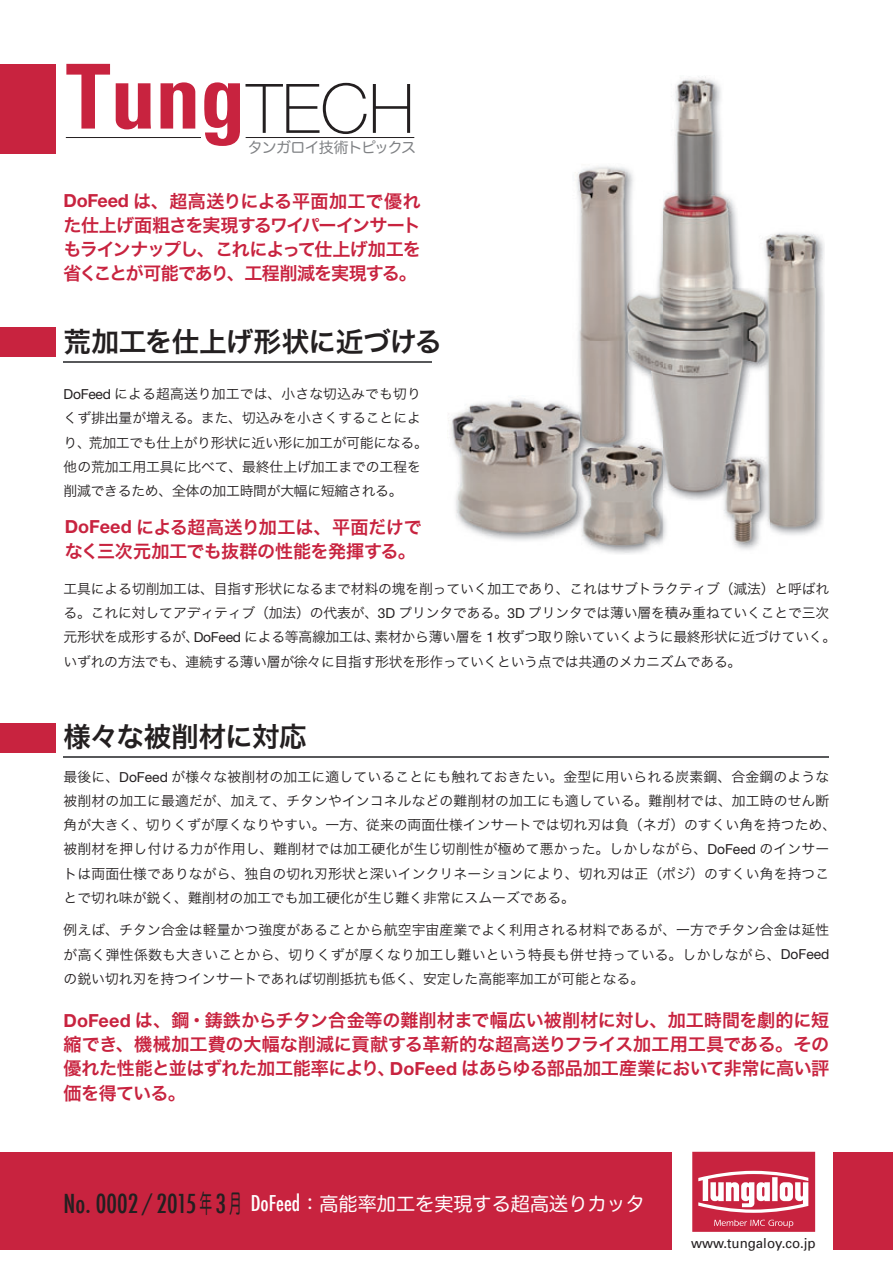
<style>
.page{position:relative;width:893px;height:1263px;background:#fff}
.page>*{position:absolute;margin:0;border:0;box-sizing:border-box;transform-origin:0 0}
.t1{font:27.6px "Hira Kaku Pro N W6 90 pv RKSJ H";letter-spacing:-.02em;color:#231f20}
.t2{font:19.2px "Hira Maru Pro N W4 90 pv RKSJ H";color:#fff}
.t3{font:18px/24.2px "Hira Kaku Pro N W6 90 pv RKSJ H";letter-spacing:-.035em;color:#c8233f;text-align:justify}
.t4{font:18px/24.2px "Hira Kaku Pro N W6 90 pv RKSJ H";letter-spacing:-.01em;color:#c8233f}
.t5{font:14.85px "Hira Maru Pro N W4 90 pv RKSJ H";letter-spacing:-.08em;color:#808285}
.t6{font:13.8px/24.2px "Hira Kaku Pro N W3 90 pv RKSJ H";color:#231f20}
.t7{font:13.8px/24.2px "Hira Kaku Pro N W3 90 pv RKSJ H";letter-spacing:-.02em;color:#231f20}
.t8{font:13.8px "Univers";color:#231f20;scale:.96 1}
.s1{font-family:"Helvetica Neue";font-weight:700}
.s2{font-family:"Helvetica Neue"}
.s3{font-family:"Futura";font-weight:500;font-stretch:condensed;font-size:25.5px;color:#231f20}
.s4{font-family:"Futura";font-weight:500;font-stretch:condensed;font-size:21.3px;color:#231f20}
.s5{font-size:25.5px;color:#231f20}
.s6{font-family:"Futura";font-weight:500;font-stretch:condensed;font-size:21.3px}
</style>
<div class="page">
<svg style="left:66px;top:64px;width:44px;height:65px"></svg>
<svg style="left:116px;top:83px;width:35px;height:46px"></svg>
<svg style="left:160px;top:82px;width:35px;height:47px"></svg>
<svg style="left:204px;top:82px;width:162px;height:64px"></svg>
<svg style="left:373px;top:84px;width:37px;height:49px"></svg>
<hr style="left:66px;top:137px;width:135px;height:1px;background:#231f20">
<hr style="left:245px;top:137px;width:169px;height:1px;background:#231f20">
<div style="left:833px;top:1152px;width:59px;height:98px;background:#c8233f"></div>
<div style="left:688px;top:1148px;width:130px;height:87px;background:linear-gradient(to right,#fff,#fff)"></div>
<svg style="left:692px;top:1152px;width:123px;height:80px"></svg>
<div style="left:0;top:1152px;width:672px;height:98px;background:#c8233f"></div>
<div style="left:0;top:64px;width:55px;height:89px;background:#c8233f"></div>
<img style="left:448px;top:76px;width:376px;height:478px">
<hr style="left:64px;top:361px;width:367px;height:2px;background:#57585a">
<hr style="left:64px;top:757px;width:765px;height:1px;background:#57585a">
<div style="left:0;top:327px;width:55px;height:30px;background:#c8233f"></div>
<div style="left:0;top:723px;width:55px;height:30px;background:#c8233f"></div>
<p class="t5" style="left:248px;top:142px;width:170px">タンガロイ技術トピックス</p>
<h3 class="t3" style="left:64px;top:191px;width:359px"><span class="s1">DoFeed</span> は、超高送りによる平面加工で優れた仕上げ面粗さを実現するワイパーインサートもラインナップし、これによって仕上げ加工を省くことが可能であり、工程削減を実現する。</h3>
<h1 class="t1" style="left:64px;top:331px;width:380px">荒加工を仕上げ形状に近づける</h1>
<p class="t6" style="left:64px;top:384px;width:366px"><span class="s2">DoFeed</span> による超高送り加工では、小さな切込みでも切りくず排出量が増える。また、切込みを小さくすることにより、荒加工でも仕上がり形状に近い形に加工が可能になる。他の荒加工用工具に比べて、最終仕上げ加工までの工程を削減できるため、全体の加工時間が大幅に短縮される。</p>
<h3 class="t4" style="left:65px;top:517px;width:359px"><span class="s1">DoFeed</span> による超高送り加工は、平面だけでなく三次元加工でも抜群の性能を発揮する。</h3>
<p class="t7" style="left:64px;top:579px;width:774px">工具による切削加工は、目指す形状になるまで材料の塊を削っていく加工であり、これはサブトラクティブ（減法）と呼ばれる。これに対してアディティブ（加法）の代表が、<span class="s2">3D</span> プリンタである。<span class="s2">3D</span> プリンタでは薄い層を積み重ねていくことで三次元形状を成形するが、<span class="s2">DoFeed</span> による等高線加工は、素材から薄い層を <span class="s2">1</span> 枚ずつ取り除いていくように最終形状に近づけていく。いずれの方法でも、連続する薄い層が徐々に目指す形状を形作っていくという点では共通のメカニズムである。</p>
<h1 class="t1" style="left:64px;top:726px;width:244px">様々な被削材に対応</h1>
<p class="t6" style="left:64px;top:766px;width:774px">最後に、<span class="s2">DoFeed</span> が様々な被削材の加工に適していることにも触れておきたい。金型に用いられる炭素鋼、合金鋼のような被削材の加工に最適だが、加えて、チタンやインコネルなどの難削材の加工にも適している。難削材では、加工時のせん断角が大きく、切りくずが厚くなりやすい。一方、従来の両面仕様インサートでは切れ刃は負（ネガ）のすくい角を持つため、被削材を押し付ける力が作用し、難削材では加工硬化が生じ切削性が極めて悪かった。しかしながら、<span class="s2">DoFeed</span> のインサートは両面仕様でありながら、独自の切れ刃形状と深いインクリネーションにより、切れ刃は正（ポジ）のすくい角を持つことで切れ味が鋭く、難削材の加工でも加工硬化が生じ難く非常にスムーズである。</p>
<p class="t6" style="left:64px;top:920px;width:767px;text-align:justify">例えば、チタン合金は軽量かつ強度があることから航空宇宙産業でよく利用される材料であるが、一方でチタン合金は延性が高く弾性係数も大きいことから、切りくずが厚くなり加工し難いという特長も併せ持っている。しかしながら、<span class="s2">DoFeed</span>の鋭い切れ刃を持つインサートであれば切削抵抗も低く、安定した高能率加工が可能となる。</p>
<h3 class="t3" style="left:64px;top:1011px;width:767px"><span class="s1">DoFeed</span> は、鋼・鋳鉄からチタン合金等の難削材まで幅広い被削材に対し、加工時間を劇的に短縮でき、機械加工費の大幅な削減に貢献する革新的な超高送りフライス加工用工具である。その優れた性能と並はずれた加工能率により、<span class="s1">DoFeed</span> はあらゆる部品加工産業において非常に高い評価を得ている。</h3>
<h2 class="t2" style="left:64px;top:1196px;width:583px"><span class="s3">No. 0002</span> <span class="s4">/</span> <span class="s3">2015</span> <span class="s5">年</span> <span class="s3">3</span> <span class="s5">月</span> <span class="s6">DoFeed</span>：高能率加工を実現する超高送りカッタ</h2>
<p class="t8" style="left:691px;top:1238px;width:131px">www.tungaloy.co.jp</p>
</div>
